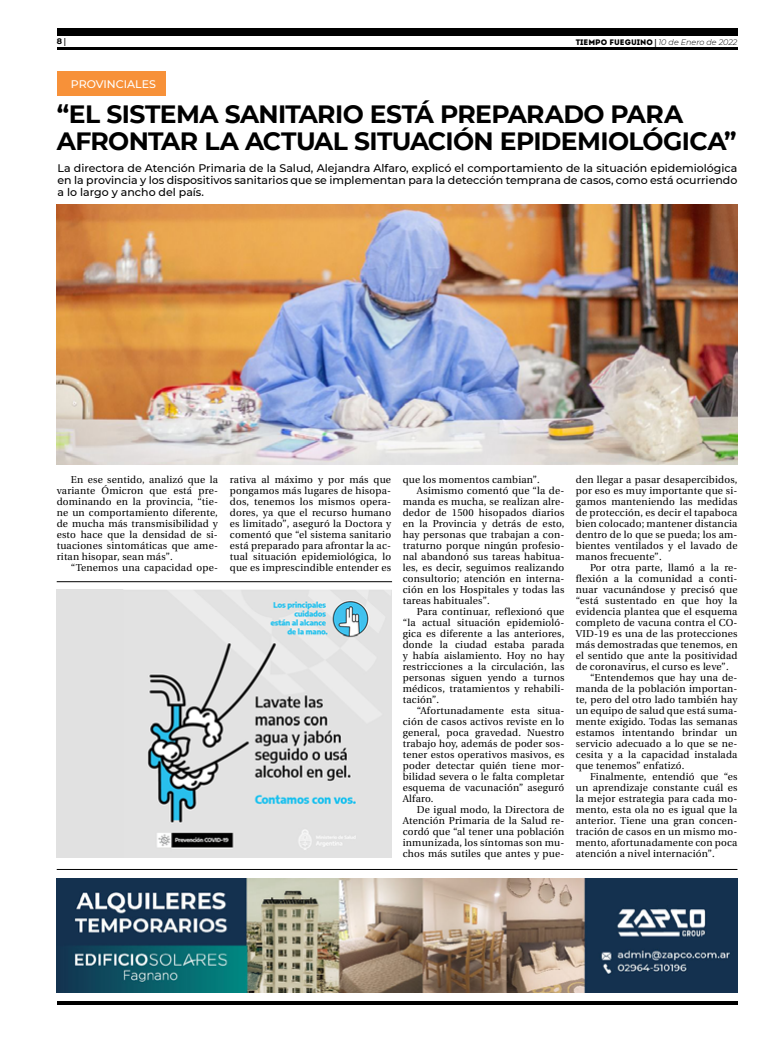
<style>
.page{position:relative;width:780px;height:1049px;background:#fff}
.page>*{position:absolute;margin:0;border:0;box-sizing:border-box;transform-origin:0 0}
.t1{font:700 25px/27px "Montserrat";letter-spacing:-.025em;color:#000}
.t2{font:500 11px/12px "Montserrat";color:#000;text-align:justify}
.t3{font:500 11px "Montserrat";color:#fff}
.t4{font:10px/11px "Utopia";letter-spacing:.02em;color:#000;text-align:justify}
.t5{font:italic 300 8px "Montserrat";color:#000}
.t6{font:700 8px "Montserrat";color:#000}
.s1{font-family:"Utopia"}
.s2{font-family:"Intro";font-weight:400;font-style:normal}
.s3{font-family:"Utopia";font-weight:700;font-style:normal}
</style>
<div class="page">
<hr style="left:57px;top:48px;width:680px;height:2px;background:#000">
<div style="left:57px;top:28px;width:680px;height:7px;background:#000"></div>
<hr style="left:57px;top:1001px;width:680px;height:4px;background:#000">
<hr style="left:57px;top:581px;width:335px;height:1px;background:#000">
<img style="left:57px;top:878px;width:680px;height:114px">
<hr style="left:57px;top:869px;width:680px;height:1px;background:#000">
<div style="left:57px;top:72px;width:109px;height:24px;background:#f79139"></div>
<img style="left:57px;top:590px;width:334px;height:267px">
<img style="left:57px;top:205px;width:680px;height:260px">
<p class="t6" style="left:57px;top:35px;width:11px">8 <span class="s1">|</span></p>
<p class="t5" style="left:575px;top:36px;width:163px"><span class="s2">TIEMPO FUEGUINO</span> <span class="s3">|</span> 10 de Enero de 2022</p>
<p class="t3" style="left:71px;top:76px;width:86px">PROVINCIALES</p>
<h1 class="t1" style="left:57px;top:99px;width:681px">“EL SISTEMA SANITARIO ESTÁ PREPARADO PARA<br>AFRONTAR LA ACTUAL SITUACIÓN EPIDEMIOLÓGICA”</h1>
<p class="t2" style="left:58px;top:162px;width:681px">La directora de Atención Primaria de la Salud, Alejandra Alfaro, explicó el comportamiento de la situación epidemiológica en la provincia y los dispositivos sanitarios que se implementan para la detección temprana de casos, como está ocurriendo a lo largo y ancho del país.</p>
<p class="t4" style="left:57px;top:474px;width:163px;text-indent:14px">En ese sentido, analizó que la variante Ómicron que está pre&shy;dominando en la provincia, “tie&shy;ne un comportamiento diferente, de mucha más transmisibilidad y esto hace que la densidad de si&shy;tuaciones sintomáticas que ame&shy;ritan hisopar, sean más”.</p>
<p class="t4" style="left:71px;top:562px;width:148px">“Tenemos una capacidad ope-</p>
<p class="t4" style="left:230px;top:474px;width:163px">rativa al máximo y por más que pongamos más lugares de hisopa&shy;dos, tenemos los mismos opera&shy;dores, ya que el recurso humano es limitado”, aseguró la Doctora y comentó que “el sistema sanitario está preparado para afrontar la ac&shy;tual situación epidemiológica, lo que es imprescindible entender es</p>
<p class="t4" style="left:403px;top:474px;width:139px">que los momentos cambian”.</p>
<p class="t4" style="left:417px;top:485px;width:149px">Asimismo comentó que “la de-</p>
<p class="t4" style="left:403px;top:496px;width:163px">manda es mucha, se realizan alre-</p>
<p class="t4" style="left:403px;top:507px;width:163px">dedor de 1500 hisopados diarios</p>
<p class="t4" style="left:403px;top:518px;width:163px">en la Provincia y detrás de esto,</p>
<p class="t4" style="left:403px;top:529px;width:163px">hay personas que trabajan a con-</p>
<p class="t4" style="left:403px;top:540px;width:163px">traturno porque ningún profesio-</p>
<p class="t4" style="left:403px;top:551px;width:163px">nal abandonó sus tareas habitua-</p>
<p class="t4" style="left:403px;top:562px;width:163px">les, es decir, seguimos realizando</p>
<p class="t4" style="left:403px;top:573px;width:163px">consultorio; atención en interna-</p>
<p class="t4" style="left:403px;top:584px;width:163px">ción en los Hospitales y todas las</p>
<p class="t4" style="left:403px;top:595px;width:88px">tareas habituales”.</p>
<p class="t4" style="left:417px;top:606px;width:149px">Para continuar, reflexionó que</p>
<p class="t4" style="left:403px;top:617px;width:163px">“la actual situación epidemioló-</p>
<p class="t4" style="left:403px;top:628px;width:163px">gica es diferente a las anteriores,</p>
<p class="t4" style="left:403px;top:639px;width:163px">donde la ciudad estaba parada</p>
<p class="t4" style="left:403px;top:650px;width:163px">y había aislamiento. Hoy no hay</p>
<p class="t4" style="left:403px;top:661px;width:163px">restricciones a la circulación, las</p>
<p class="t4" style="left:403px;top:672px;width:163px">personas siguen yendo a turnos</p>
<p class="t4" style="left:403px;top:683px;width:163px">médicos, tratamientos y rehabili-</p>
<p class="t4" style="left:403px;top:694px;width:38px">tación”.</p>
<p class="t4" style="left:417px;top:705px;width:149px">“Afortunadamente esta situa-</p>
<p class="t4" style="left:403px;top:716px;width:163px">ción de casos activos reviste en lo</p>
<p class="t4" style="left:403px;top:727px;width:163px">general, poca gravedad. Nuestro</p>
<p class="t4" style="left:403px;top:738px;width:163px">trabajo hoy, además de poder sos-</p>
<p class="t4" style="left:403px;top:749px;width:163px">tener estos operativos masivos, es</p>
<p class="t4" style="left:403px;top:760px;width:163px">poder detectar quién tiene mor-</p>
<p class="t4" style="left:403px;top:771px;width:163px">bilidad severa o le falta completar</p>
<p class="t4" style="left:403px;top:782px;width:163px">esquema de vacunación” aseguró</p>
<p class="t4" style="left:403px;top:793px;width:32px">Alfaro.</p>
<p class="t4" style="left:417px;top:804px;width:149px">De igual modo, la Directora de</p>
<p class="t4" style="left:403px;top:815px;width:163px">Atención Primaria de la Salud re-</p>
<p class="t4" style="left:403px;top:826px;width:163px">cordó que “al tener una población</p>
<p class="t4" style="left:403px;top:837px;width:163px">inmunizada, los síntomas son mu-</p>
<p class="t4" style="left:403px;top:848px;width:163px">chos más sutiles que antes y pue-</p>
<p class="t4" style="left:576px;top:474px;width:163px">den llegar a pasar desapercibidos, por eso es muy importante que si&shy;gamos manteniendo las medidas de protección, es decir el tapaboca bien colocado; mantener distancia dentro de lo que se pueda; los am&shy;bientes ventilados y el lavado de manos frecuente”.</p>
<p class="t4" style="left:590px;top:562px;width:149px">Por otra parte, llamó a la re-</p>
<p class="t4" style="left:576px;top:573px;width:163px">flexión a la comunidad a conti-</p>
<p class="t4" style="left:576px;top:584px;width:163px">nuar vacunándose y precisó que</p>
<p class="t4" style="left:576px;top:595px;width:163px">“está sustentado en que hoy la</p>
<p class="t4" style="left:576px;top:606px;width:163px">evidencia plantea que el esquema</p>
<p class="t4" style="left:576px;top:617px;width:163px">completo de vacuna contra el CO-</p>
<p class="t4" style="left:576px;top:628px;width:163px">VID-19 es una de las protecciones</p>
<p class="t4" style="left:576px;top:639px;width:163px">más demostradas que tenemos, en</p>
<p class="t4" style="left:576px;top:650px;width:163px">el sentido que ante la positividad</p>
<p class="t4" style="left:576px;top:661px;width:154px">de coronavirus, el curso es leve”.</p>
<p class="t4" style="left:590px;top:672px;width:149px">“Entendemos que hay una de-</p>
<p class="t4" style="left:576px;top:683px;width:163px">manda de la población importan-</p>
<p class="t4" style="left:576px;top:694px;width:163px">te, pero del otro lado también hay</p>
<p class="t4" style="left:576px;top:705px;width:163px">un equipo de salud que está suma-</p>
<p class="t4" style="left:576px;top:716px;width:163px">mente exigido. Todas las semanas</p>
<p class="t4" style="left:576px;top:727px;width:163px">estamos intentando brindar un</p>
<p class="t4" style="left:576px;top:738px;width:163px">servicio adecuado a lo que se ne-</p>
<p class="t4" style="left:576px;top:749px;width:163px">cesita y a la capacidad instalada</p>
<p class="t4" style="left:576px;top:760px;width:110px">que tenemos” enfatizó.</p>
<p class="t4" style="left:590px;top:771px;width:149px">Finalmente, entendió que “es</p>
<p class="t4" style="left:576px;top:782px;width:163px">un aprendizaje constante cuál es</p>
<p class="t4" style="left:576px;top:793px;width:163px">la mejor estrategia para cada mo-</p>
<p class="t4" style="left:576px;top:804px;width:163px">mento, esta ola no es igual que la</p>
<p class="t4" style="left:576px;top:815px;width:163px">anterior. Tiene una gran concen-</p>
<p class="t4" style="left:576px;top:826px;width:163px">tración de casos en un mismo mo-</p>
<p class="t4" style="left:576px;top:837px;width:163px">mento, afortunadamente con poca</p>
<p class="t4" style="left:576px;top:848px;width:140px">atención a nivel internación”.</p>
</div>
